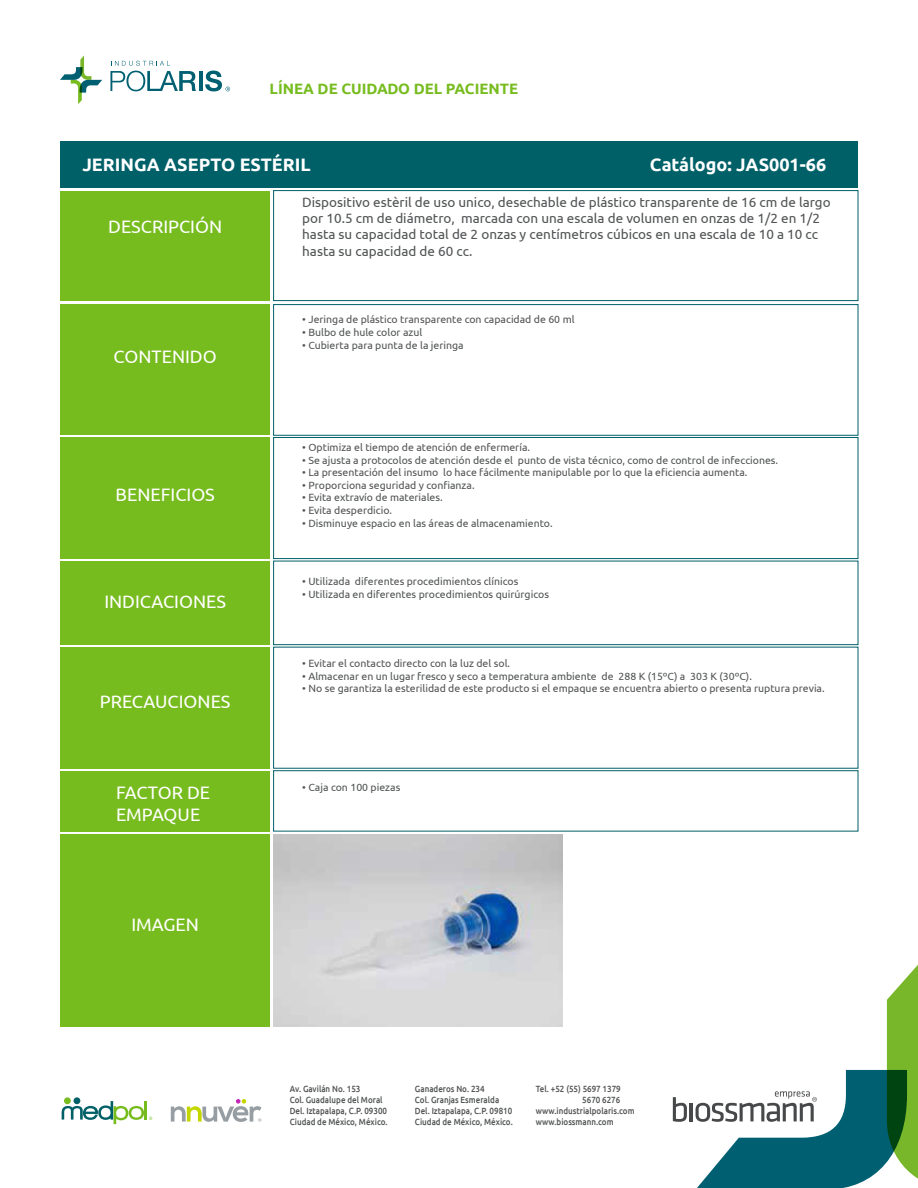
<style>
.page{position:relative;width:918px;height:1188px;background:#fff}
.page>*{position:absolute;margin:0;border:0;box-sizing:border-box;transform-origin:0 0}
.t1{font:18px/21.6px "Ubuntu";color:#fff}
.t2{font:700 18px "Ubuntu";color:#fff}
.t3{font:700 15px "Ubuntu";color:#77bc1f}
.t4{font:13.5px/16.2px "Ubuntu";color:#515354}
.t5{font:10.5px "Ubuntu";color:#515354}
.t6{font:500 9px/10.8px "Ubuntu";color:#515354;scale:.89 1}
</style>
<div class="page">
<div style="left:60px;top:191px;width:210px;height:110px;background:#77bc1f"></div>
<div style="left:273px;top:190px;width:585px;height:111px;border:1px solid #006068"></div>
<div style="left:60px;top:141px;width:798px;height:47px;background:#006068"></div>
<div style="left:60px;top:305px;width:210px;height:130px;background:#77bc1f"></div>
<div style="left:273px;top:304px;width:585px;height:132px;border:1px solid #006068"></div>
<div style="left:273px;top:437px;width:585px;height:122px;border:1px solid #006068"></div>
<div style="left:273px;top:561px;width:585px;height:84px;border:1px solid #006068"></div>
<div style="left:273px;top:770px;width:585px;height:62px;border:1px solid #006068"></div>
<div style="left:60px;top:438px;width:210px;height:121px;background:#77bc1f"></div>
<div style="left:60px;top:561px;width:210px;height:84px;background:#77bc1f"></div>
<div style="left:60px;top:647px;width:210px;height:122px;background:#77bc1f"></div>
<div style="left:60px;top:771px;width:210px;height:60px;background:#77bc1f"></div>
<div style="left:60px;top:834px;width:210px;height:193px;background:#77bc1f"></div>
<div style="left:64px;top:1097px;width:7px;height:7px;background:#77bc1f;border-radius:50%"></div>
<div style="left:74px;top:1097px;width:6px;height:7px;background:#006068;border-radius:50%"></div>
<svg style="left:62px;top:1101px;width:90px;height:23px"></svg>
<hr style="left:199px;top:71px;width:3px;height:20px;background:#006072">
<svg style="left:110px;top:61px;width:86px;height:30px"></svg>
<svg style="left:60px;top:55px;width:42px;height:49px"></svg>
<svg style="left:205px;top:71px;width:25px;height:20px"></svg>
<svg style="left:673px;top:1097px;width:14px;height:25px"></svg>
<hr style="left:690px;top:1103px;width:3px;height:18px;background:#464849">
<svg style="left:696px;top:965px;width:222px;height:223px"></svg>
<svg style="left:171px;top:1099px;width:90px;height:23px"></svg>
<img style="left:274px;top:834px;width:289px;height:193px">
<h2 class="t3" style="left:270px;top:80px;width:250px">LÍNEA DE CUIDADO DEL PACIENTE</h2>
<h1 class="t2" style="left:82px;top:153px;width:230px">JERINGA ASEPTO ESTÉRIL</h1>
<h1 class="t2" style="left:650px;top:153px;width:178px">Catálogo: JAS001-66</h1>
<p class="t4" style="left:302px;top:194px;width:530px">Dispositivo estèril de uso unico, desechable de plástico transparente de 16 cm de largo por 10.5 cm de diámetro, marcada con una escala de volumen en onzas de 1/2 en 1/2 hasta su capacidad total de 2 onzas y centímetros cúbicos en una escala de 10 a 10 cc hasta su capacidad de 60 cc.</p>
<h1 class="t1" style="left:108px;top:215px;width:116px">DESCRIPCIÓN</h1>
<h1 class="t1" style="left:114px;top:345px;width:105px">CONTENIDO</h1>
<h1 class="t1" style="left:116px;top:483px;width:101px">BENEFICIOS</h1>
<h1 class="t1" style="left:104px;top:590px;width:123px">INDICACIONES</h1>
<h1 class="t1" style="left:100px;top:690px;width:132px">PRECAUCIONES</h1>
<h1 class="t1" style="left:116px;top:782px;width:96px">FACTOR DE<br>EMPAQUE</h1>
<h1 class="t1" style="left:131px;top:913px;width:69px">IMAGEN</h1>
<p class="t5" style="left:302px;top:313px;width:274px">• Jeringa de plástico transparente con capacidad de 60 ml</p>
<p class="t5" style="left:302px;top:326px;width:121px">• Bulbo de hule color azul</p>
<p class="t5" style="left:302px;top:338px;width:163px">• Cubierta para punta de la jeringa</p>
<p class="t5" style="left:302px;top:441px;width:229px">• Optimiza el tiempo de atención de enfermería.</p>
<p class="t5" style="left:302px;top:453px;width:478px">• Se ajusta a protocolos de atención desde el punto de vista técnico, como de control de infecciones.</p>
<p class="t5" style="left:302px;top:466px;width:447px">• La presentación del insumo lo hace fácilmente manipulable por lo que la eficiencia aumenta.</p>
<p class="t5" style="left:302px;top:479px;width:174px">• Proporciona seguridad y confianza.</p>
<p class="t5" style="left:302px;top:491px;width:142px">• Evita extravío de materiales.</p>
<p class="t5" style="left:302px;top:504px;width:91px">• Evita desperdicio.</p>
<p class="t5" style="left:302px;top:516px;width:252px">• Disminuye espacio en las áreas de almacenamiento.</p>
<p class="t5" style="left:302px;top:575px;width:218px">• Utilizada diferentes procedimientos clínicos</p>
<p class="t5" style="left:302px;top:588px;width:248px">• Utilizada en diferentes procedimientos quirúrgicos</p>
<p class="t5" style="left:302px;top:657px;width:209px">• Evitar el contacto directo con la luz del sol.</p>
<p class="t5" style="left:302px;top:670px;width:451px">• Almacenar en un lugar fresco y seco a temperatura ambiente de 288 K (15ºC) a 303 K (30ºC).</p>
<p class="t5" style="left:302px;top:682px;width:524px">• No se garantiza la esterilidad de este producto si el empaque se encuentra abierto o presenta ruptura previa.</p>
<p class="t5" style="left:302px;top:781px;width:100px">• Caja con 100 piezas</p>
<p class="t6" style="left:290px;top:1083px;width:111px">Av. Gavilán No. 153<br>Col. Guadalupe del Moral<br>Del. Iztapalapa, C.P. 09300<br>Ciudad de México, México.</p>
<p class="t6" style="left:536px;top:1083px;width:97px">Tel. +52 (55) 5697 1379</p>
<p class="t6" style="left:415px;top:1083px;width:111px">Ganaderos No. 234<br>Col. Granjas Esmeralda<br>Del. Iztapalapa, C.P. 09810<br>Ciudad de México, México.</p>
<p class="t6" style="left:582px;top:1094px;width:44px">5670 6276</p>
<p class="t6" style="left:536px;top:1105px;width:113px">www.industrialpolaris.com</p>
<p class="t6" style="left:536px;top:1116px;width:89px">www.biossmann.com</p>
</div>
